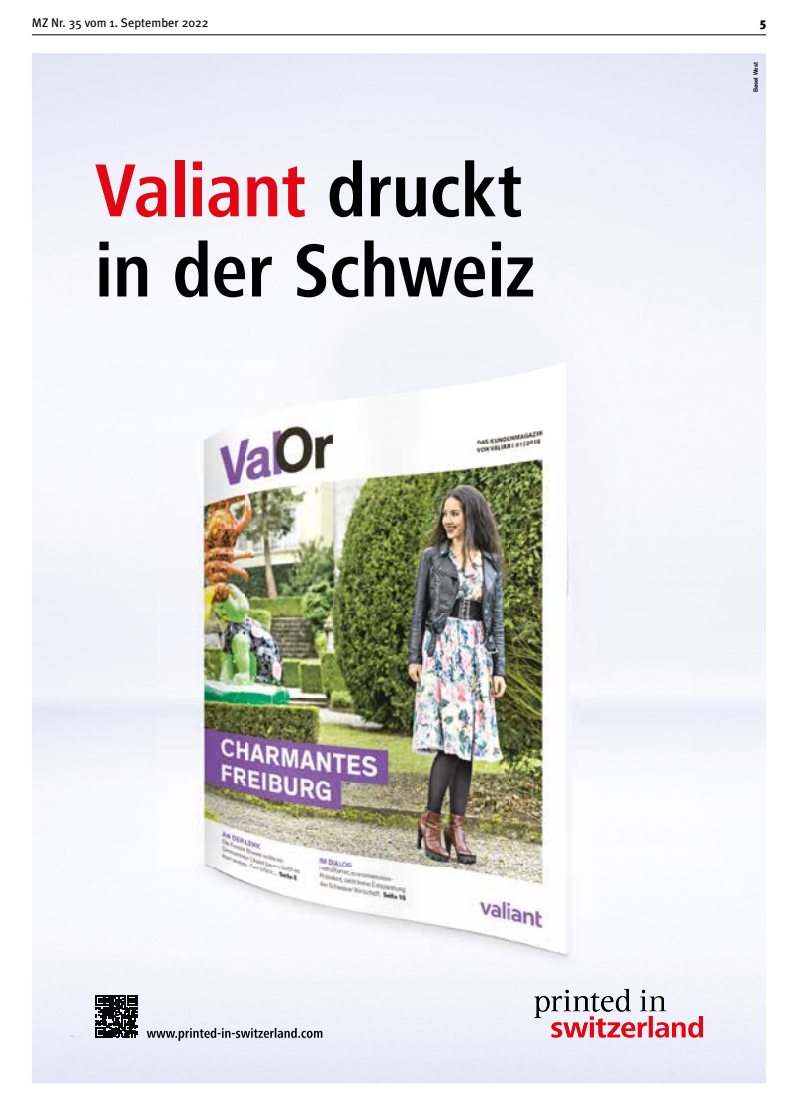
<style>
.page{position:relative;width:798px;height:1117px;background:#fff}
.page>*{position:absolute;margin:0;border:0;box-sizing:border-box;transform-origin:0 0}
.t1{font:700 condensed 77.62px/80.1px "Frutiger Next Pro";letter-spacing:-.01em;color:#000}
.t2{font:12.5px "Meta Plus";color:#000}
.t3{font:900 12.5px "Meta Plus";color:#000}
.t4{font:700 6px "Akzidenz Grotesk";color:#000}
.s1{color:#e30613}
</style>
<div class="page">
<hr style="left:32px;top:34px;width:733px;height:1px;background:#000">
<img style="left:32px;top:515px;width:73px;height:567px">
<img style="left:609px;top:297px;width:156px;height:785px">
<div style="left:105px;top:1036px;width:504px;height:46px;background:#e8eaf7"></div>
<img style="left:147px;top:1036px;width:175px;height:4px">
<svg style="left:534px;top:988px;width:168px;height:49px"></svg>
<img style="left:70px;top:275px;width:571px;height:677px">
<div style="left:70px;top:952px;width:88px;height:84px;background:#f2f3fa"></div>
<svg style="left:95px;top:995px;width:42px;height:42px;background:#363638"></svg>
<img style="left:538px;top:1011px;width:93px;height:25px">
<img style="left:538px;top:988px;width:93px;height:23px">
<img style="left:551px;top:1016px;width:90px;height:20px">
<img style="left:147px;top:1027px;width:175px;height:9px">
<p class="t2" style="left:32px;top:16px;width:178px">MZ Nr. 35 vom 1. September 2022</p>
<p class="t3" style="left:759px;top:16px;width:7px">5</p>
<p class="t4" style="left:752px;top:92px;width:31px;rotate:-90deg">Basel West</p>
<h1 class="t1" style="left:95px;top:150px;width:442px"><span class="s1">Valiant</span> druckt in der Schweiz</h1>
</div>
